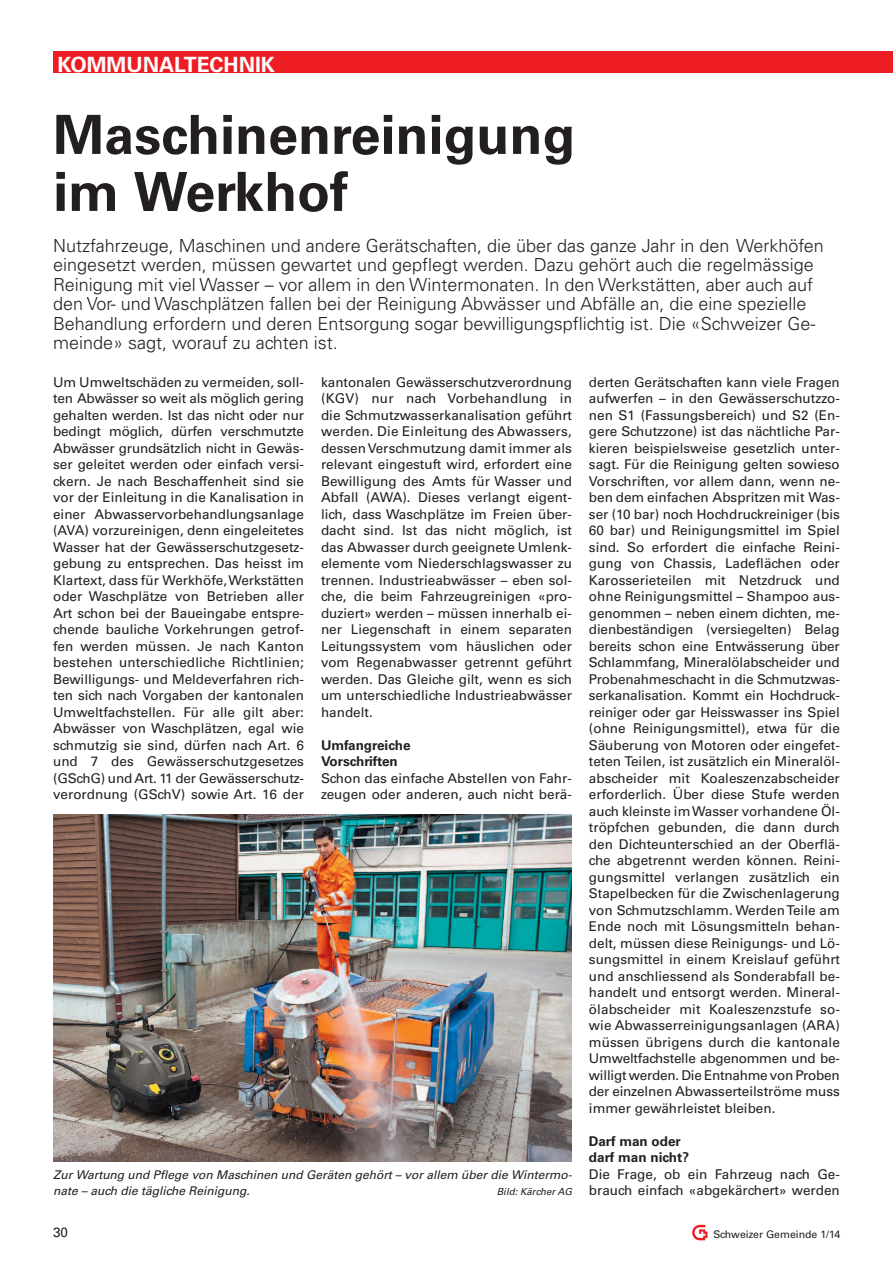
<style>
.page{position:relative;width:893px;height:1263px;background:#fff}
.page>*{position:absolute;margin:0;border:0;box-sizing:border-box;transform-origin:0 0}
.t1{font:700 54px/57px "Univers LT Std";color:#231f20}
.t2{font:700 21px "Univers LT Std";color:#fff}
.t3{font:300 18px/19.5px "Univers LT Std";color:#231f20}
.t4{font:13.5px/16.5px "Univers LT Std";color:#231f20;text-align:justify}
.t5{font:700 13.5px/16.5px "Univers LT Std";color:#231f20}
.t6{font:italic 12px/16.5px "Univers LT Std";color:#231f20}
.t7{font:10.5px "Univers LT Std";color:#231f20}
.t8{font:italic 9.75px "Univers LT Std";color:#231f20}
</style>
<div class="page">
<img style="left:692px;top:1224px;width:16px;height:17px">
<div style="left:53px;top:51px;width:840px;height:21px;background:#ee1d23"></div>
<img style="left:53px;top:815px;width:519px;height:347px">
<h2 class="t2" style="left:57px;top:57px;width:219px">KOMMUNALTECHNIK</h2>
<h1 class="t1" style="left:53px;top:111px;width:524px">Maschinenreinigung im Werkhof</h1>
<p class="t3" style="left:53px;top:237px;width:772px">Nutzfahrzeuge, Maschinen und andere Gerätschaften, die über das ganze Jahr in den Werkhöfen eingesetzt werden, müssen gewartet und gepflegt werden. Dazu gehört auch die regelmässige Reinigung mit viel Wasser – vor allem in den Wintermonaten. In den Werkstätten, aber auch auf den Vor- und Waschplätzen fallen bei der Reinigung Abwässer und Abfälle an, die eine spezielle Behandlung erfordern und deren Entsorgung sogar bewilligungspflichtig ist. Die «Schweizer Ge&shy;meinde» sagt, worauf zu achten ist.</p>
<p class="t4" style="left:53px;top:375px;width:252px">Um Umweltschäden zu vermeiden, soll&shy;ten Abwässer so weit als möglich gering gehalten werden. Ist das nicht oder nur bedingt möglich, dürfen verschmutzte Abwässer grundsätzlich nicht in Gewäs&shy;ser geleitet werden oder einfach versi&shy;ckern. Je nach Beschaffenheit sind sie vor der Einleitung in die Kanalisation in einer Abwasservorbehandlungsanlage (AVA) vorzureinigen, denn eingeleitetes Wasser hat der Gewässerschutzgesetz&shy;gebung zu entsprechen. Das heisst im Klartext, dass für Werkhöfe,Werkstätten oder Waschplätze von Betrieben aller Art schon bei der Baueingabe entspre&shy;chende bauliche Vorkehrungen getrof&shy;fen werden müssen. Je nach Kanton bestehen unterschiedliche Richtlinien; Bewilligungs- und Meldeverfahren rich&shy;ten sich nach Vorgaben der kantonalen Umweltfachstellen. Für alle gilt aber:<br>Abwässer von Waschplätzen, egal wie schmutzig sie sind, dürfen nach Art. 6 und 7 des Gewässerschutzgesetzes (GSchG) und Art. 11 der Gewässerschutz&shy;verordnung (GSchV) sowie Art. 16 der</p>
<p class="t4" style="left:321px;top:375px;width:252px">kantonalen Gewässerschutzverordnung (KGV) nur nach Vorbehandlung in die Schmutzwasserkanalisation geführt werden. Die Einleitung des Abwassers, dessenVerschmutzung damit immer als relevant eingestuft wird, erfordert eine Bewilligung des Amts für Wasser und Abfall (AWA). Dieses verlangt eigent&shy;lich, dass Waschplätze im Freien über&shy;dacht sind. Ist das nicht möglich, ist das Abwasser durch geeignete Umlenk&shy;elemente vom Niederschlagswasser zu trennen. Industrieabwässer – eben sol&shy;che, die beim Fahrzeugreinigen «pro&shy;duziert» werden – müssen innerhalb ei&shy;ner Liegenschaft in einem separaten Leitungssystem vom häuslichen oder vom Regenabwasser getrennt geführt werden. Das Gleiche gilt, wenn es sich um unterschiedliche Industrieabwässer handelt.</p>
<p class="t5" style="left:321px;top:738px;width:91px">Umfangreiche<br>Vorschriften</p>
<p class="t4" style="left:321px;top:771px;width:252px">Schon das einfache Abstellen von Fahr&shy;zeugen oder anderen, auch nicht berä-</p>
<p class="t6" style="left:53px;top:1167px;width:520px">Zur Wartung und Pflege von Maschinen und Geräten gehört – vor allem über die Wintermo&shy;nate – auch die tägliche Reinigung.</p>
<p class="t8" style="left:497px;top:1188px;width:77px">Bild: Kärcher AG</p>
<p class="t4" style="left:589px;top:375px;width:252px">derten Gerätschaften kann viele Fragen aufwerfen – in den Gewässerschutzzo&shy;nen S1 (Fassungsbereich) und S2 (En&shy;gere Schutzzone) ist das nächtliche Par&shy;kieren beispielsweise gesetzlich unter&shy;sagt. Für die Reinigung gelten sowieso Vorschriften, vor allem dann, wenn ne&shy;ben dem einfachen Abspritzen mit Was&shy;ser (10 bar) noch Hochdruckreiniger (bis 60 bar) und Reinigungsmittel im Spiel sind. So erfordert die einfache Reini&shy;gung von Chassis, Ladeflächen oder Karosserieteilen mit Netzdruck und ohne Reinigungsmittel – Shampoo aus&shy;genommen – neben einem dichten, me&shy;dienbeständigen (versiegelten) Belag bereits schon eine Entwässerung über Schlammfang, Mineralölabscheider und Probenahmeschacht in die Schmutzwas&shy;serkanalisation. Kommt ein Hochdruck&shy;reiniger oder gar Heisswasser ins Spiel (ohne Reinigungsmittel), etwa für die Säuberung von Motoren oder eingefet&shy;teten Teilen, ist zusätzlich ein Mineralöl&shy;abscheider mit Koaleszenzabscheider erforderlich. Über diese Stufe werden auch kleinste imWasser vorhandene Öl&shy;tröpfchen gebunden, die dann durch den Dichteunterschied an der Oberflä&shy;che abgetrennt werden können. Reini&shy;gungsmittel verlangen zusätzlich ein Stapelbecken für die Zwischenlagerung von Schmutzschlamm. WerdenTeile am Ende noch mit Lösungsmitteln behan&shy;delt, müssen diese Reinigungs- und Lö&shy;sungsmittel in einem Kreislauf geführt und anschliessend als Sonderabfall be&shy;handelt und entsorgt werden. Mineral&shy;ölabscheider mit Koaleszenzstufe so&shy;wie Abwasserreinigungsanlagen (ARA) müssen übrigens durch die kantonale Umweltfachstelle abgenommen und be&shy;willigt werden. Die Entnahme von Proben der einzelnen Abwasserteilströme muss immer gewährleistet bleiben.</p>
<p class="t5" style="left:589px;top:1134px;width:102px">Darf man oder darf man nicht?</p>
<p class="t4" style="left:589px;top:1167px;width:252px">Die Frage, ob ein Fahrzeug nach Ge&shy;brauch einfach «abgekärchert» werden</p>
<p class="t4" style="left:53px;top:1225px;width:17px">30</p>
<p class="t7" style="left:713px;top:1230px;width:129px">Schweizer Gemeinde 1/14</p>
</div>
